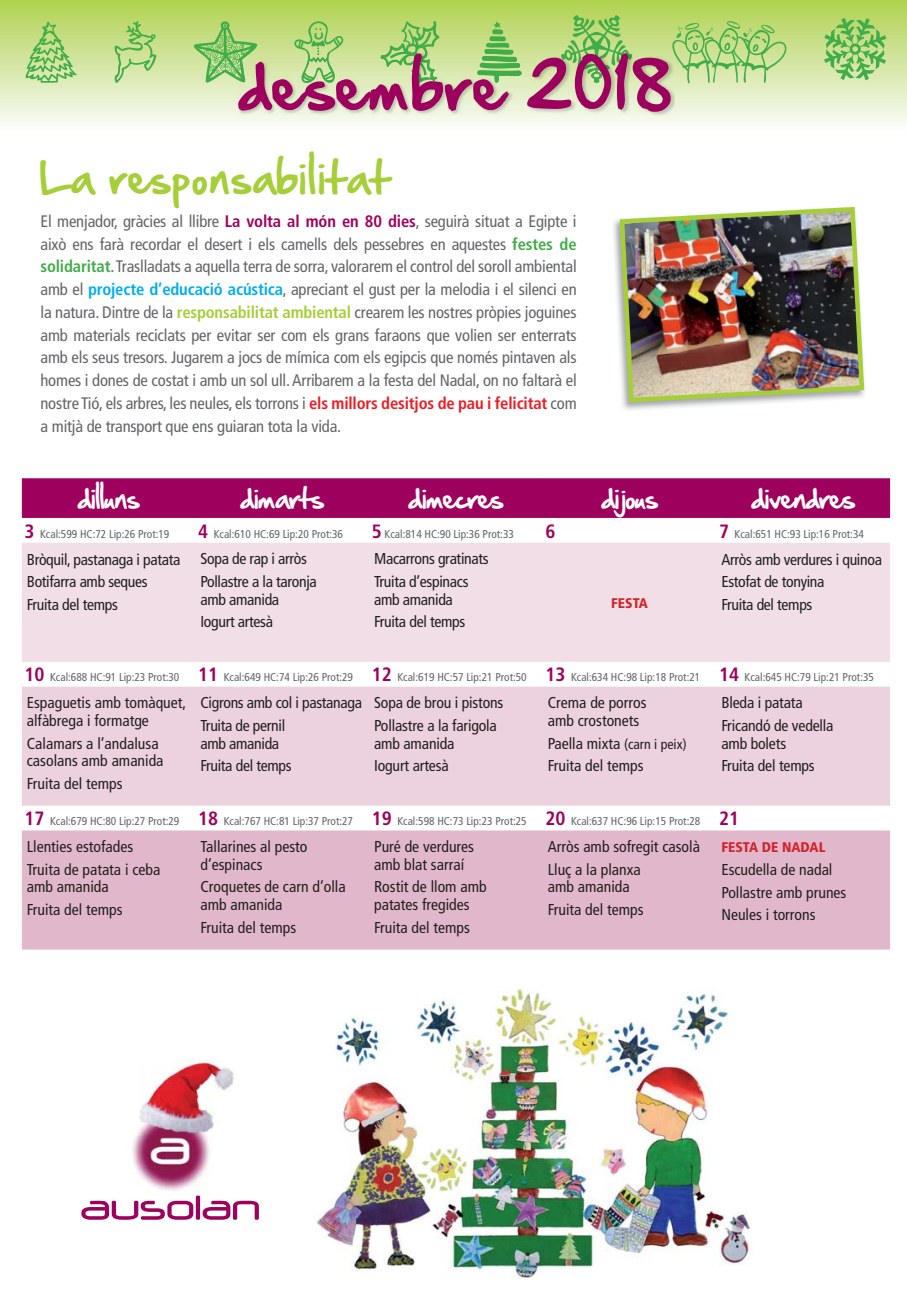
<style>
.page{position:relative;width:907px;height:1302px;background:#fff}
.page>*{position:absolute;margin:0;border:0;box-sizing:border-box;transform-origin:0 0}
.t1{font:57.23px "Hand Of Sean";letter-spacing:.06em;color:#9e005d}
.t2{font:38.5px "Hand Of Sean";letter-spacing:.06em;color:#a6ce39}
.t3{font:24.5px "Hand Of Sean";color:#fff}
.t4{font:700 condensed 19.25px "Frutiger";color:#9e005d}
.t5{font:condensed 16.62px/22.8px "Frutiger";letter-spacing:-.01em;color:#636466;text-align:justify}
.t6{font:condensed 15.75px/22.8px "Frutiger";color:#231f20}
.t7{font:condensed 15.75px/22.8px "Frutiger";letter-spacing:-.02em;color:#231f20}
.t8{font:900 condensed 14px "Frutiger";color:#d2232a}
.t9{font:condensed 11.38px "Frutiger";color:#636466}
.s1{font-weight:700;color:#9e005d}
.s2{font-weight:700;color:#41ad49}
.s3{font-weight:700;color:#00aeef}
.s4{font-weight:700;color:#a6ce39}
.s5{font-weight:700;color:#ed1c24}
.s6{font-weight:700;font-size:19.25px;color:#9e005d}
.s7{font-size:14px}
</style>
<div class="page">
<div style="left:0;top:0;width:907px;height:131px;background:linear-gradient(to bottom,#b0d150,#fbfcfa)"></div>
<div style="left:22px;top:478px;width:868px;height:40px;background:#9e005d"></div>
<div style="left:22px;top:543px;width:868px;height:119px;background:#f1dee7"></div>
<div style="left:22px;top:687px;width:868px;height:119px;background:#ecd2de"></div>
<div style="left:22px;top:830px;width:868px;height:120px;background:#e1b8cb"></div>
<svg style="left:25px;top:15px;width:861px;height:69px;background:#b2d67d"></svg>
<img style="left:238px;top:53px;width:437px;height:63px">
<img style="left:381px;top:53px;width:56px;height:30px">
<img style="left:613px;top:220px;width:103px;height:190px">
<img style="left:617px;top:207px;width:248px;height:198px">
<img style="left:316px;top:987px;width:434px;height:292px">
<img style="left:132px;top:1061px;width:102px;height:135px">
<svg style="left:81px;top:1196px;width:178px;height:24px"></svg>
<h1 class="t1" style="left:239px;top:35px;width:433px">desembre 2018</h1>
<h2 class="t2" style="left:40px;top:143px;width:350px">La responsabilitat</h2>
<p class="t5" style="left:40px;top:211px;width:538px">El menjador, gràcies al llibre <span class="s1">La volta al món en 80 dies</span>, seguirà situat a Egipte i això ens farà recordar el desert i els camells dels pessebres en aquestes <span class="s2">festes de solidaritat</span>. Traslladats a aquella terra de sorra, valorarem el control del soroll ambiental amb el <span class="s3">projecte d’educació acústica</span>, apreciant el gust per la melodia i el silenci en la natura. Dintre de la <span class="s4">responsabilitat ambiental</span> crearem les nostres pròpies joguines amb materials reciclats per evitar ser com els grans faraons que volien ser enterrats amb els seus tresors. Jugarem a jocs de mímica com els egipcis que només pintaven als homes i dones de costat i amb un sol ull. Arribarem a la festa del Nadal, on no faltarà el nostre Tió, els arbres, les neules, els torrons i <span class="s5">els millors desitjos de pau i felicitat</span> com a mitjà de transport que ens guiaran tota la vida.</p>
<h3 class="t3" style="left:78px;top:476px;width:63px">dilluns</h3>
<h3 class="t3" style="left:241px;top:476px;width:84px">dimarts</h3>
<h3 class="t3" style="left:409px;top:476px;width:96px">dimecres</h3>
<h3 class="t3" style="left:602px;top:476px;width:57px">dijous</h3>
<h3 class="t3" style="left:752px;top:476px;width:104px">divendres</h3>
<p class="t9" style="left:25px;top:529px;width:146px"><span class="s6">3</span> Kcal:599 HC:72 Lip:26 Prot:19</p>
<p class="t9" style="left:198px;top:529px;width:146px"><span class="s6">4</span> Kcal:610 HC:69 Lip:20 Prot:36</p>
<p class="t9" style="left:372px;top:529px;width:144px"><span class="s6">5</span> Kcal:814 HC:90 Lip:36 Prot:33</p>
<p class="t4" style="left:545px;top:523px;width:12px">6</p>
<p class="t9" style="left:719px;top:529px;width:146px"><span class="s6">7</span> Kcal:651 HC:93 Lip:16 Prot:34</p>
<p class="t7" style="left:27px;top:549px;width:155px">Bròquil, pastanaga i patata<br>Botifarra amb seques<br>Fruita del temps</p>
<p class="t7" style="left:200px;top:549px;width:118px">Sopa de rap i arròs<br>Pollastre a la taronja</p>
<p class="t7" style="left:721px;top:549px;width:162px">Arròs amb verdures i quinoa<br>Estofat de tonyina<br>Fruita del temps</p>
<p class="t7" style="left:374px;top:549px;width:116px">Macarrons gratinats<br>Truita d’espinacs</p>
<p class="t7" style="left:374px;top:589px;width:93px">amb amanida<br>Fruita del temps</p>
<p class="t8" style="left:611px;top:597px;width:38px">FESTA</p>
<p class="t7" style="left:200px;top:589px;width:80px">amb amanida<br>Iogurt artesà</p>
<p class="t9" style="left:25px;top:673px;width:851px"><span class="s6">10</span> Kcal:688 HC:91 Lip:23 Prot:30 <span class="s6">11</span> Kcal:649 HC:74 Lip:26 Prot:29 <span class="s6">12</span> Kcal:619 HC:57 Lip:21 Prot:50 <span class="s6">13</span> Kcal:634 HC:98 Lip:18 Prot:21 <span class="s6">14</span> Kcal:645 HC:79 Lip:21 Prot:35</p>
<p class="t6" style="left:27px;top:695px;width:161px;line-height:17.5px">Espaguetis amb tomàquet, alfàbrega i formatge</p>
<p class="t6" style="left:27px;top:736px;width:138px;line-height:17.5px">Calamars a l’andalusa casolans amb amanida</p>
<p class="t6" style="left:27px;top:773px;width:97px">Fruita del temps</p>
<p class="t6" style="left:548px;top:695px;width:100px;line-height:17.5px">Crema de porros amb crostonets</p>
<p class="t6" style="left:548px;top:733px;width:140px">Paella mixta <span class="s7">(carn i peix)<br></span>Fruita del temps</p>
<p class="t6" style="left:374px;top:693px;width:131px">Sopa de brou i pistons<br>Pollastre a la farigola</p>
<p class="t6" style="left:374px;top:733px;width:82px">amb amanida<br>Iogurt artesà</p>
<p class="t7" style="left:200px;top:693px;width:163px">Cigrons amb col i pastanaga<br>Truita de pernil</p>
<p class="t7" style="left:200px;top:733px;width:93px">amb amanida<br>Fruita del temps</p>
<p class="t6" style="left:721px;top:693px;width:114px">Bleda i patata<br>Fricandó de vedella</p>
<p class="t6" style="left:721px;top:733px;width:95px">amb bolets<br>Fruita del temps</p>
<p class="t9" style="left:25px;top:817px;width:716px"><span class="s6">17</span> Kcal:679 HC:80 Lip:27 Prot:29 <span class="s6">18</span> Kcal:767 HC:81 Lip:37 Prot:27 <span class="s6">19</span> Kcal:598 HC:73 Lip:23 Prot:25 <span class="s6">20</span> Kcal:637 HC:96 Lip:15 Prot:28 <span class="s6">21</span></p>
<p class="t6" style="left:27px;top:837px;width:135px">Llenties estofades<br>Truita de patata i ceba</p>
<p class="t6" style="left:27px;top:877px;width:97px">amb amanida<br>Fruita del temps</p>
<p class="t6" style="left:548px;top:837px;width:154px">Arròs amb sofregit casolà<br>Lluç a la planxa</p>
<p class="t6" style="left:548px;top:877px;width:97px">amb amanida<br>Fruita del temps</p>
<p class="t6" style="left:374px;top:839px;width:101px;line-height:17.5px">Puré de verdures amb blat sarraí</p>
<p class="t6" style="left:374px;top:879px;width:114px;line-height:17.5px">Rostit de llom amb patates fregides</p>
<p class="t6" style="left:374px;top:917px;width:97px">Fruita del temps</p>
<p class="t6" style="left:200px;top:839px;width:108px;line-height:17.5px">Tallarines al pesto d’espinacs</p>
<p class="t6" style="left:200px;top:879px;width:147px;line-height:17.5px">Croquetes de carn d’olla amb amanida</p>
<p class="t6" style="left:200px;top:917px;width:97px">Fruita del temps</p>
<p class="t8" style="left:721px;top:842px;width:106px">FESTA DE NADAL</p>
<p class="t6" style="left:721px;top:859px;width:127px">Escudella de nadal<br>Pollastre amb prunes<br>Neules i torrons</p>
</div>
